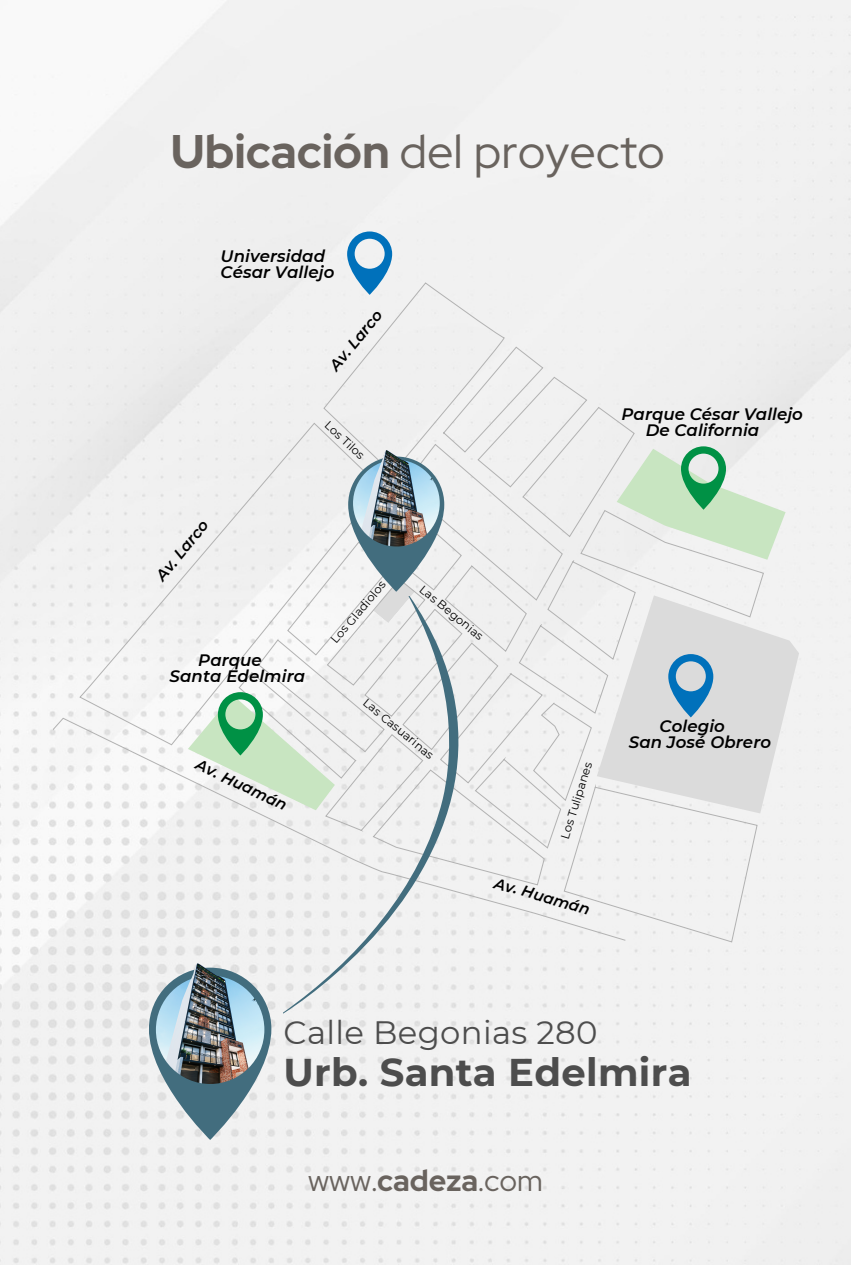
<style>
.page{position:relative;width:851px;height:1265px;background:#fff}
.page>*{position:absolute;margin:0;border:0;box-sizing:border-box;transform-origin:0 0}
.t1{font:46.95px "Red Hat Display";color:#69635e}
.t2{font:700 38.55px "Montserrat";letter-spacing:.01em;color:#4d4d4d}
.t3{font:32.25px "Montserrat";letter-spacing:.01em;color:#4d4d4d}
.t4{font:30px "Red Hat Display";color:#69635e}
.t5{font:italic 600 16.5px/16.2px "Montserrat";letter-spacing:.005em;color:#000}
.t6{font:italic 600 15.3px "Montserrat";color:#000}
.t7{font:11.7px "Montserrat";color:#000}
.s1{font-weight:700}
</style>
<div class="page">
<div style="left:0;top:0;width:850px;height:1264px;background:#f1f1f1"></div>
<svg style="left:79px;top:421px;width:109px;height:296px"></svg>
<svg style="left:785px;top:595px;width:14px;height:218px;fill:#f2f2f2"></svg>
<svg style="left:45px;top:717px;width:143px;height:224px"></svg>
<svg style="left:188px;top:231px;width:597px;height:712px"></svg>
<svg style="left:149px;top:967px;width:122px;height:172px"></svg>
<svg style="left:283px;top:595px;width:175px;height:418px;fill:#f1f1f1"></svg>
<img style="left:360px;top:449px;width:64px;height:30px">
<img style="left:353px;top:460px;width:87px;height:86px;border-radius:50%">
<img style="left:165px;top:962px;width:79px;height:37px">
<img style="left:156px;top:975px;width:108px;height:109px;border-radius:50%">
<h1 class="t1" style="left:171px;top:120px;width:495px"><span class="s1">Ubicación</span> del proyecto</h1>
<h4 class="t5" style="left:221px;top:248px;width:115px">Universidad<br>César Vallejo</h4>
<p class="t6" style="left:325px;top:363px;width:74px;rotate:-51deg">Av. Larco</p>
<p class="t7" style="left:331px;top:418px;width:51px;rotate:43deg">Los Tilos</p>
<p class="t6" style="left:152px;top:573px;width:74px;rotate:-51deg">Av. Larco</p>
<h4 class="t5" style="left:170px;top:652px;width:137px;text-indent:29px">Parque<br>Santa Edelmira</h4>
<h4 class="t6" style="left:201px;top:755px;width:100px;rotate:25deg">Av. Huamán</h4>
<p class="t7" style="left:328px;top:637px;width:79px;rotate:-50deg">Los Gladiolos</p>
<h4 class="t7" style="left:426px;top:582px;width:80px;rotate:40deg">Las Begonias</h4>
<h4 class="t7" style="left:369px;top:695px;width:89px;rotate:40deg">Las Casuarinas</h4>
<h4 class="t7" style="left:558px;top:836px;width:82px;rotate:-73deg">Los Tulipanes</h4>
<h4 class="t6" style="left:497px;top:873px;width:100px;rotate:16deg">Av. Huamán</h4>
<h4 class="t5" style="left:645px;top:406px;width:159px;text-indent:-24px">Parque César Vallejo<br>De California</h4>
<p class="t5" style="left:628px;top:717px;width:144px;text-indent:31px">Colegio<br>San José Obrero</p>
<p class="t3" style="left:283px;top:1012px;width:315px">Calle Begonias 280</p>
<p class="t2" style="left:283px;top:1048px;width:409px">Urb. Santa Edelmira</p>
<h3 class="t4" style="left:308px;top:1160px;width:236px">www.<span class="s1">cadeza</span>.com</h3>
</div>
